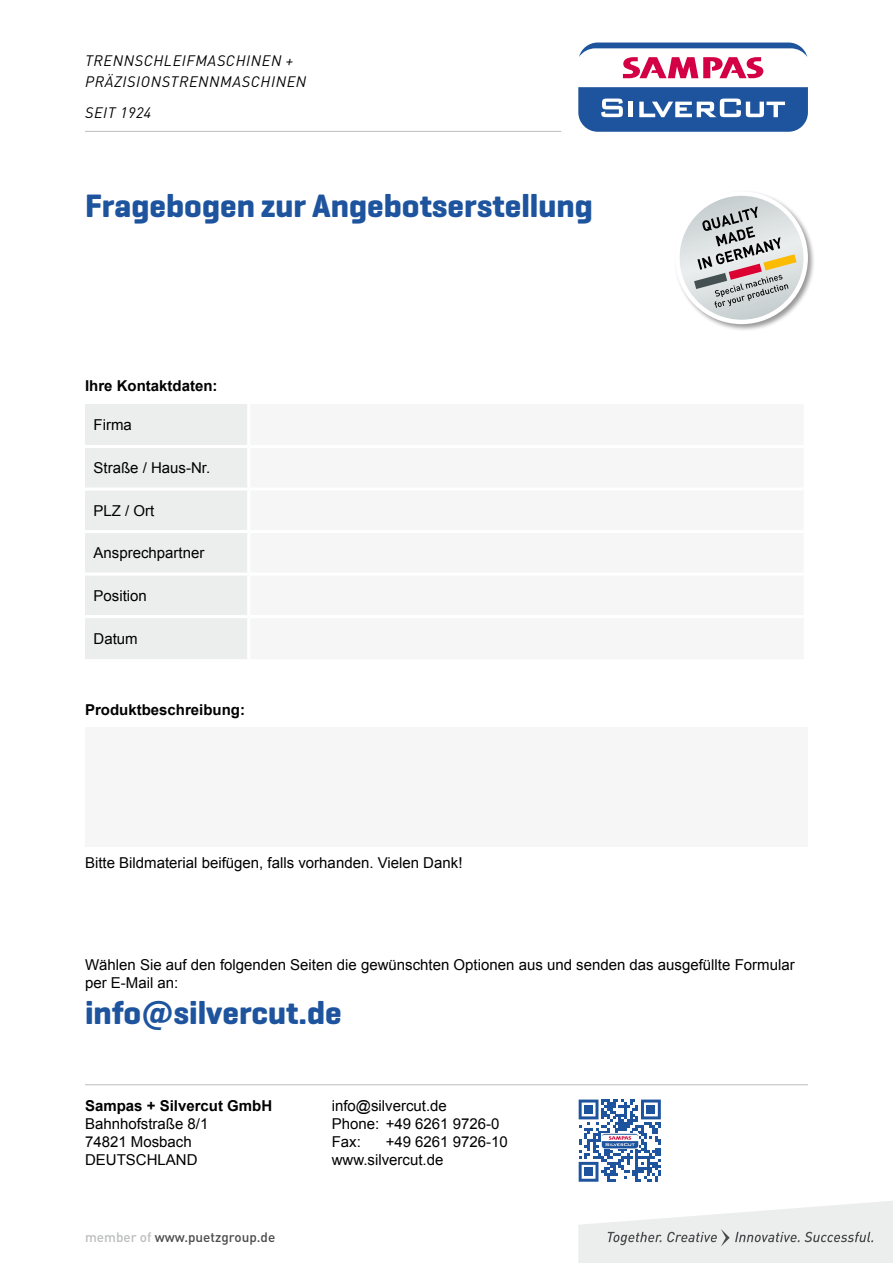
<style>
.page{position:relative;width:893px;height:1263px;background:#fff}
.page>*{position:absolute;margin:0;border:0;box-sizing:border-box;transform-origin:0 0}
.t1{font:700 33px "Geogrotesque";color:#1e549e}
.t2{font:15px/18px "Arial";color:#000}
.t3{font:700 15px "Arial";color:#000}
.t4{font:italic 15px/21px "DIN Pro";letter-spacing:.04em;color:#000}
.t5{font:500 13.5px "DIN Pro";color:#4b4b4d}
.s1{font-family:"DIN Pro"}
.s2{color:#bbbdbe}
</style>
<div class="page">
<hr style="left:85px;top:1084px;width:723px;height:1px;background:#bbbdbe">
<hr style="left:85px;top:131px;width:476px;height:1px;background:#bbbdbe">
<svg style="left:578px;top:87px;width:230px;height:45px;background:#4370ae"></svg>
<svg style="left:579px;top:43px;width:228px;height:35px"></svg>
<svg style="left:578px;top:1201px;width:315px;height:62px"></svg>
<svg style="left:579px;top:1099px;width:82px;height:83px"></svg>
<div style="left:584px;top:1105px;width:9px;height:9px;background:#1e549e"></div>
<div style="left:647px;top:1105px;width:8px;height:9px;background:#1e549e"></div>
<div style="left:584px;top:1167px;width:9px;height:9px;background:#1e549e"></div>
<img style="left:601px;top:1133px;width:37px;height:15px">
<div style="left:674px;top:189px;width:141px;height:143px;background:#000;opacity:.4"></div>
<div style="left:675px;top:191px;width:133px;height:133px;background:#fff;border-radius:50%"></div>
<img style="left:680px;top:196px;width:123px;height:124px;border-radius:62px">
<svg style="left:694px;top:206px;width:102px;height:102px;background:#bfbcb9"></svg>
<div style="left:85px;top:404px;width:162px;height:255px;background:#eceded"></div>
<hr style="left:85px;top:445px;width:164px;height:3px;background:#fff">
<hr style="left:85px;top:487px;width:164px;height:3px;background:#fff">
<hr style="left:85px;top:573px;width:164px;height:3px;background:#fff">
<hr style="left:85px;top:530px;width:164px;height:3px;background:#fff">
<hr style="left:85px;top:615px;width:164px;height:3px;background:#fff">
<div style="left:85px;top:727px;width:723px;height:119px;background:#f6f6f6"></div>
<p class="t4" style="left:85px;top:50px;width:223px">TRENNSCHLEIFMASCHINEN +<br>PRÄZISIONSTRENNMASCHINEN</p>
<p class="t4" style="left:85px;top:102px;width:68px">SEIT 1924</p>
<h1 class="t1" style="left:85px;top:185px;width:509px">Fragebogen zur Angebotserstellung</h1>
<p class="t3" style="left:85px;top:375px;width:134px">Ihre Kontaktdaten:</p>
<p class="t2" style="left:94px;top:416px;width:40px">Firma</p>
<p class="t2" style="left:94px;top:459px;width:118px">Straße / Haus-Nr.</p>
<p class="t2" style="left:94px;top:502px;width:62px">PLZ / Ort</p>
<p class="t2" style="left:94px;top:544px;width:112px">Ansprechpartner</p>
<p class="t2" style="left:94px;top:587px;width:55px">Position</p>
<p class="t2" style="left:94px;top:630px;width:46px">Datum</p>
<p class="t3" style="left:85px;top:699px;width:162px">Produktbeschreibung:</p>
<p class="t2" style="left:85px;top:853px;width:379px">Bitte Bildmaterial beifügen, falls vorhanden. Vielen Dank!</p>
<p class="t2" style="left:85px;top:955px;width:711px">Wählen Sie auf den folgenden Seiten die gewünschten Optionen aus und senden das ausgefüllte Formular per E-Mail an:</p>
<h1 class="t1" style="left:85px;top:992px;width:258px">info<span class="s1">@</span>silvercut.de</h1>
<p class="t3" style="left:85px;top:1095px;width:189px">Sampas + Silvercut GmbH</p>
<p class="t2" style="left:85px;top:1114px;width:125px">Bahnhofstraße 8/1<br>74821 Mosbach<br>DEUTSCHLAND</p>
<p class="t5" style="left:85px;top:1228px;width:192px"><span class="s2">member of</span> www.puetzgroup.de</p>
<p class="t2" style="left:332px;top:1096px;width:169px">info@silvercut.de<br>Phone: +49 6261 9726-0<br>Fax:</p>
<p class="t2" style="left:332px;top:1132px;width:178px;text-indent:54px">+49 6261 9726-10 www.silvercut.de</p>
</div>
